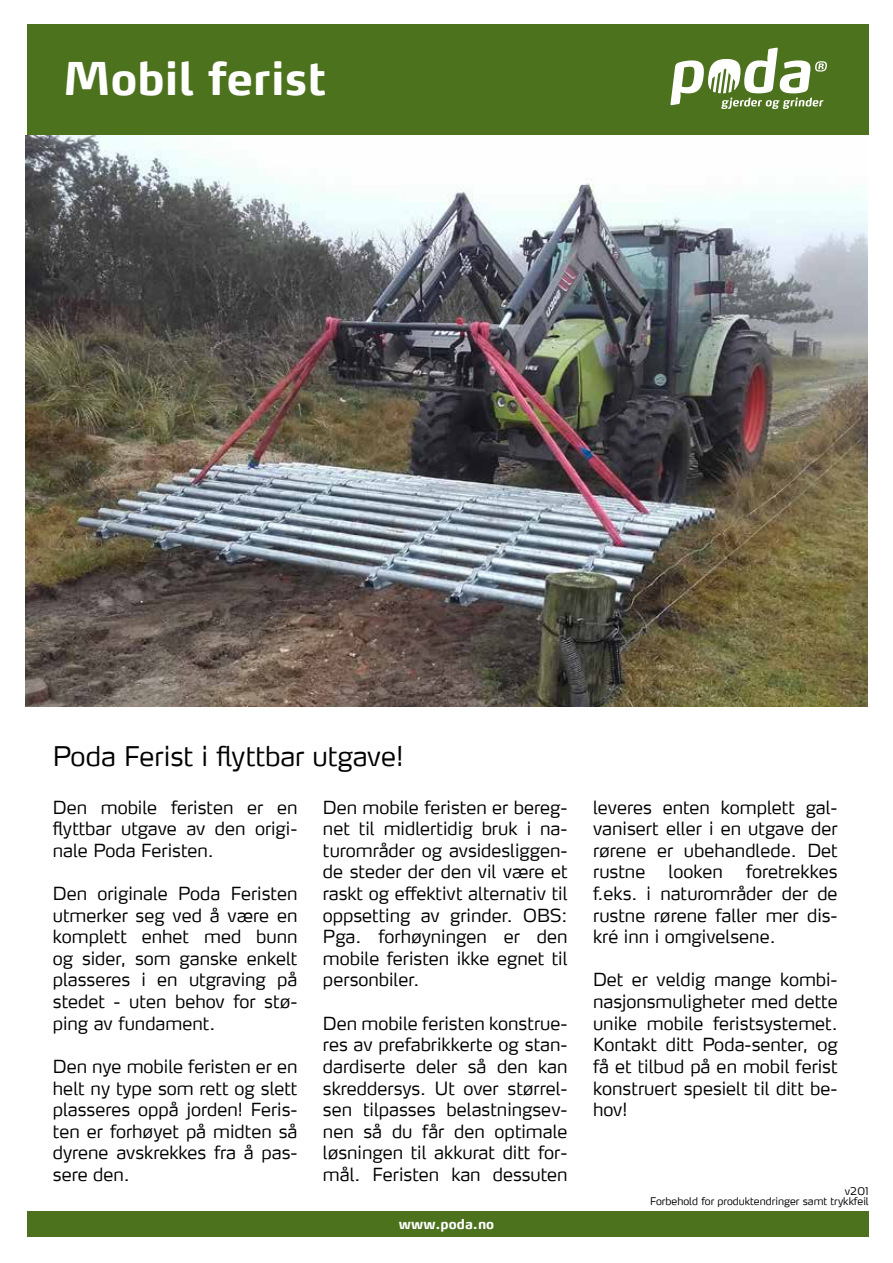
<style>
.page{position:relative;width:893px;height:1263px;background:#fff}
.page>*{position:absolute;margin:0;border:0;box-sizing:border-box;transform-origin:0 0}
.t1{font:700 45px "Max LF";color:#fff}
.t2{font:300 27px "Max LF";color:#000}
.t3{font:300 18px/21.6px "Max";color:#000;text-align:justify}
.t4{font:700 13.5px "Max";letter-spacing:.005em;color:#fff}
.t5{font:300 10.5px "Max";color:#000}
.t6{font:300 10.5px "Max LF";color:#000}
</style>
<div class="page">
<div style="left:27px;top:24px;width:842px;height:110px;background:#4c721d"></div>
<svg style="left:670px;top:48px;width:157px;height:61px"></svg>
<div style="left:27px;top:1211px;width:842px;height:26px;background:#4c721d"></div>
<img style="left:26px;top:135px;width:841px;height:572px">
<h1 class="t1" style="left:63px;top:51px;width:265px">Mobil ferist</h1>
<h2 class="t2" style="left:53px;top:739px;width:352px">Poda Ferist i flyttbar utgave!</h2>
<p class="t3" style="left:53px;top:796px;width:246px">Den mobile feristen er en flyttbar utgave av den origi&shy;nale Poda Feristen.</p>
<p class="t3" style="left:53px;top:883px;width:246px">Den originale Poda Feristen utmerker seg ved å være en komplett enhet med bunn og sider, som ganske enkelt plasseres i en utgraving på stedet - uten behov for stø&shy;ping av fundament.</p>
<p class="t3" style="left:53px;top:1055px;width:246px">Den nye mobile feristen er en helt ny type som rett og slett plasseres oppå jorden! Feris&shy;ten er forhøyet på midten så dyrene avskrekkes fra å pas&shy;sere den.</p>
<p class="t3" style="left:323px;top:796px;width:246px">Den mobile feristen er bereg&shy;net til midlertidig bruk i na&shy;turområder og avsidesliggen&shy;de steder der den vil være et raskt og effektivt alternativ til oppsetting av grinder. OBS:<br>Pga. forhøyningen er den mobile feristen ikke egnet til personbiler.</p>
<p class="t3" style="left:323px;top:1012px;width:246px">Den mobile feristen konstrue&shy;res av prefabrikkerte og stan&shy;dardiserte deler så den kan skreddersys. Ut over størrel&shy;sen tilpasses belastningsev&shy;nen så du får den optimale løsningen til akkurat ditt for&shy;mål. Feristen kan dessuten</p>
<p class="t4" style="left:399px;top:1215px;width:97px">www.poda.no</p>
<p class="t3" style="left:593px;top:796px;width:246px">leveres enten komplett gal&shy;vanisert eller i en utgave der rørene er ubehandlede. Det rustne</p>
<p class="t3" style="left:593px;top:861px;width:246px;text-indent:153px">foretrekkes f.eks. i naturområder der de rustne rørene faller mer dis&shy;kré inn i omgivelsene.</p>
<p class="t3" style="left:593px;top:969px;width:246px">Det er veldig mange kombi&shy;nasjonsmuligheter med dette unike mobile feristsystemet.<br>Kontakt ditt Poda-senter, og få et tilbud på en mobil ferist konstruert spesielt til ditt be&shy;hov!</p>
<p class="t3" style="left:669px;top:861px;width:56px">looken</p>
<p class="t6" style="left:845px;top:1184px;width:25px">v201</p>
<p class="t5" style="left:650px;top:1194px;width:220px">Forbehold for produktendringer samt trykkfeil</p>
</div>
